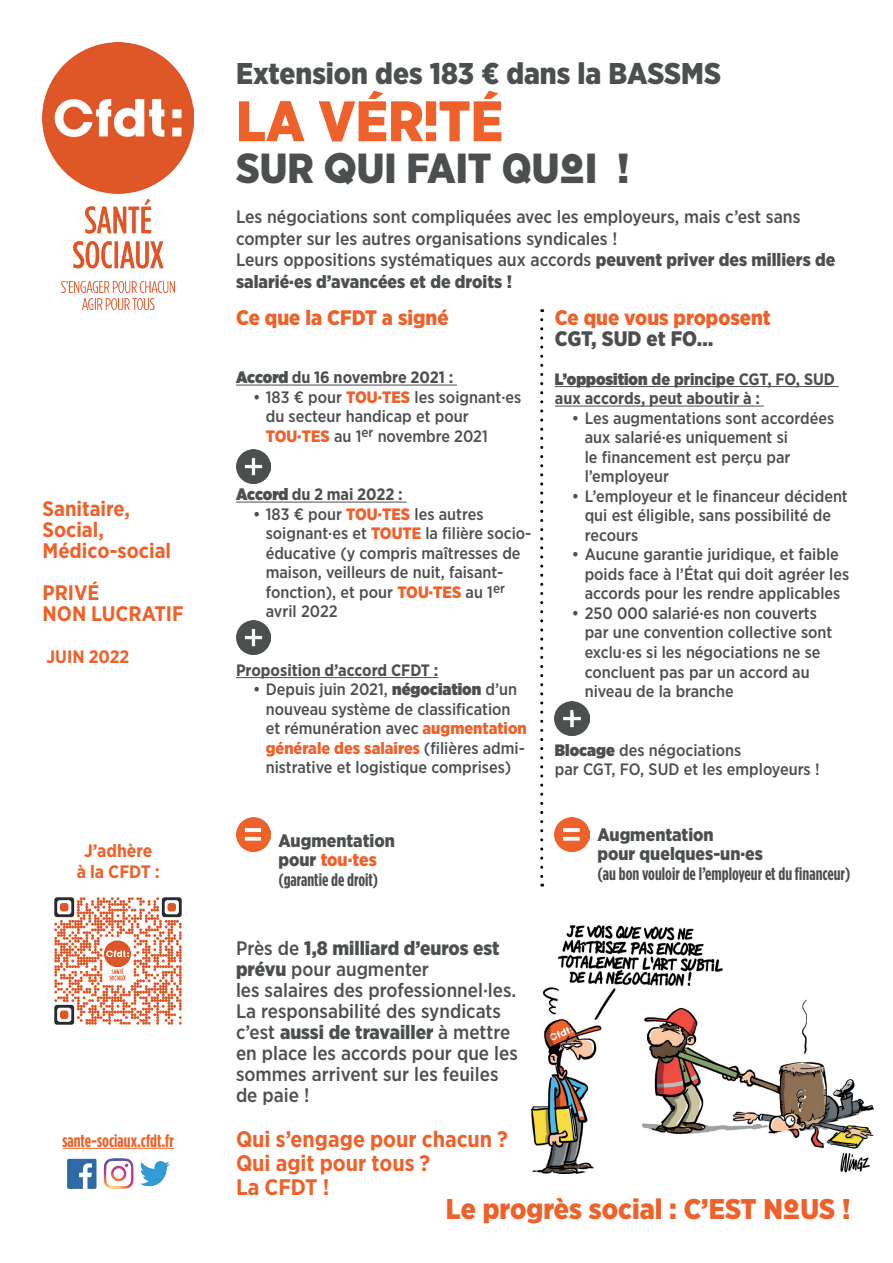
<style>
.page{position:relative;width:893px;height:1263px;background:#fff}
.page>*{position:absolute;margin:0;border:0;box-sizing:border-box;transform-origin:0 0}
.t1{font:900 57px "Gotham Narrow";color:#ee612a}
.t2{font:900 42px "Gotham Narrow";color:#4c4f50}
.t3{font:900 30px "Gotham Narrow";color:#4c4f50}
.t4{font:900 28.5px "Gotham Narrow";color:#ee612a}
.t5{font:700 22.5px/24px "Gotham Narrow";color:#ee612a}
.t6{font:700 21px/21px "Gotham Narrow";color:#ee612a}
.t7{font:900 21px "Gotham Narrow";color:#ee612a}
.t8{font:900 21px "Gotham Narrow";color:#4c4f50}
.t9{font:500 19.5px/21px "Gotham Narrow";color:#4c4f50}
.t10{font:500 18px/21.6px "Gotham Narrow";color:#4c4f50}
.t11{font:700 18px "Gotham Condensed";color:#4c4f50}
.t12{font:900 18px/19.5px "Gotham Narrow";color:#4c4f50}
.t13{font:700 18px/21px "Gotham Narrow";color:#ee612a;text-align:center}
.t14{font:700 18px "Gotham Condensed";color:#ee612a}
.t15{font:500 16.5px/19.5px "Gotham Narrow";color:#4c4f50}
.t16{font:700 16.5px/19.5px "Gotham Narrow";color:#4c4f50}
.s1{font-family:"CFDT";font-stretch:condensed}
.s2{font-weight:900}
.s3{font-weight:900;color:#ee612a}
.s4{color:#ee612a}
</style>
<div class="page">
<img style="left:43px;top:43px;width:150px;height:266px">
<hr style="left:62px;top:1148px;width:112px;height:1px;background:#ee612a">
<img style="left:67px;top:1159px;width:102px;height:29px">
<img style="left:54px;top:897px;width:128px;height:128px">
<img style="left:531px;top:925px;width:343px;height:248px">
<hr style="left:236px;top:385px;width:221px;height:1px;background:#4c4f50">
<hr style="left:236px;top:502px;width:171px;height:1px;background:#4c4f50">
<hr style="left:236px;top:677px;width:202px;height:1px;background:#4c4f50">
<hr style="left:555px;top:386px;width:284px;height:1px;background:#4c4f50">
<hr style="left:555px;top:406px;width:209px;height:1px;background:#4c4f50">
<img style="left:236px;top:817px;width:34px;height:35px">
<img style="left:236px;top:449px;width:34px;height:35px">
<img style="left:236px;top:620px;width:34px;height:34px">
<img style="left:555px;top:817px;width:34px;height:35px">
<img style="left:555px;top:702px;width:34px;height:34px">
<svg style="left:540px;top:320px;width:3px;height:567px"></svg>
<p class="t6" style="left:43px;top:498px;width:130px">Sanitaire,<br>Social,<br>Médico-social</p>
<p class="t6" style="left:43px;top:582px;width:143px">PRIVÉ<br>NON LUCRATIF</p>
<p class="t13" style="left:47px;top:646px;width:84px">JUIN 2022</p>
<p class="t13" style="left:77px;top:840px;width:85px">J’adhère<br>à la CFDT :</p>
<p class="t14" style="left:62px;top:1129px;width:113px">sante-sociaux.cfdt.fr</p>
<h3 class="t3" style="left:236px;top:54px;width:486px">Extension des 183 € dans la BASSMS</h3>
<h1 class="t1" style="left:236px;top:84px;width:269px">LA VÉR<span class="s1">I</span>TÉ</h1>
<h2 class="t2" style="left:236px;top:141px;width:395px">SUR <span class="s1">Q</span>UI FAIT QU<span class="s1">O</span>I !</h2>
<p class="t10" style="left:236px;top:206px;width:601px">Les négociations sont compliquées avec les employeurs, mais c’est sans compter sur les autres organisations syndicales !<br>Leurs oppositions systématiques aux accords <span class="s2">peuvent priver des milliers de salarié·es d’avancées et de droits !</span></p>
<p class="t7" style="left:236px;top:304px;width:214px">Ce que la CFDT a signé</p>
<p class="t16" style="left:236px;top:368px;width:219px"><span class="s2">Accord</span> du 16 novembre 2021 :</p>
<p class="t15" style="left:266px;top:387px;width:257px;text-indent:-13px">• 183 € pour <span class="s3">TOU·TES</span> les soignant·es du secteur handicap et pour<br><span class="s3">TOU·TES</span> au 1<sup>er</sup> novembre 2021</p>
<p class="t16" style="left:236px;top:485px;width:168px"><span class="s2">Accord</span> du 2 mai 2022 :</p>
<p class="t15" style="left:266px;top:504px;width:267px;text-indent:-13px">• 183 € pour <span class="s3">TOU·TES</span> les autres soignant·es et <span class="s3">TOUTE</span> la filière socio&shy;éducative (y compris maîtresses de maison, veilleurs de nuit, faisant&shy;fonction), et pour <span class="s3">TOU·TES</span> au 1<sup>er </sup>avril 2022</p>
<p class="t16" style="left:236px;top:660px;width:204px">Proposition d’accord CFDT :</p>
<p class="t15" style="left:266px;top:680px;width:263px;text-indent:-13px">• Depuis juin 2021, <span class="s2">négociation</span> d’un nouveau système de classification et rémunération avec <span class="s3">augmentation générale des salaires</span> (filières admi&shy;nistrative et logistique comprises)</p>
<p class="t12" style="left:279px;top:831px;width:118px">Augmentation pour <span class="s4">tou·tes</span></p>
<p class="t11" style="left:279px;top:869px;width:101px">(garantie de droit)</p>
<p class="t7" style="left:555px;top:304px;width:217px">Ce que vous proposent</p>
<p class="t8" style="left:555px;top:325px;width:160px">CGT, SUD et FO…</p>
<p class="t16" style="left:555px;top:369px;width:282px"><span class="s2">L’opposition</span> <span class="s2">de principe</span> CGT, FO, SUD aux accords, peut aboutir à :</p>
<p class="t15" style="left:585px;top:408px;width:251px;text-indent:-13px">• Les augmentations sont accordées aux salarié·es uniquement si<br>le financement est perçu par l’employeur</p>
<p class="t15" style="left:585px;top:486px;width:265px;text-indent:-13px">• L’employeur et le financeur décident qui est éligible, sans possibilité de recours</p>
<p class="t15" style="left:585px;top:545px;width:266px;text-indent:-13px">• Aucune garantie juridique, et faible poids face à l’État qui doit agréer les accords pour les rendre applicables</p>
<p class="t15" style="left:572px;top:603px;width:247px">• 250 000 salarié·es non couverts</p>
<p class="t15" style="left:585px;top:623px;width:249px">par une convention collective sont</p>
<p class="t15" style="left:585px;top:642px;width:237px">exclu·es si les négociations ne se</p>
<p class="t15" style="left:585px;top:662px;width:226px">concluent pas par un accord au</p>
<p class="t15" style="left:585px;top:681px;width:151px">niveau de la branche</p>
<p class="t15" style="left:572px;top:701px;width:9px">•</p>
<p class="t15" style="left:555px;top:740px;width:266px"><span class="s2">Blocage</span> des négociations<br>par CGT, FO, SUD et les employeurs !</p>
<p class="t12" style="left:597px;top:825px;width:167px">Augmentation<br>pour quelques-un·es</p>
<p class="t11" style="left:597px;top:863px;width:254px">(au bon vouloir de l’employeur et du financeur)</p>
<p class="t9" style="left:236px;top:938px;width:283px">Près de <span class="s2">1,8 milliard d’euros est prévu</span> pour augmenter<br>les salaires des professionnel·les.<br>La responsabilité des syndicats c’est <span class="s2">aussi de travailler</span> à mettre en place les accords pour que les sommes arrivent sur les feuiles de paie !</p>
<h3 class="t5" style="left:236px;top:1127px;width:274px">Qui s’engage pour chacun ?<br>Qui agit pour tous ?<br>La CFDT !</h3>
<h3 class="t4" style="left:446px;top:1190px;width:406px">Le progrès social : C’EST N<span class="s1">O</span>US !</h3>
</div>
